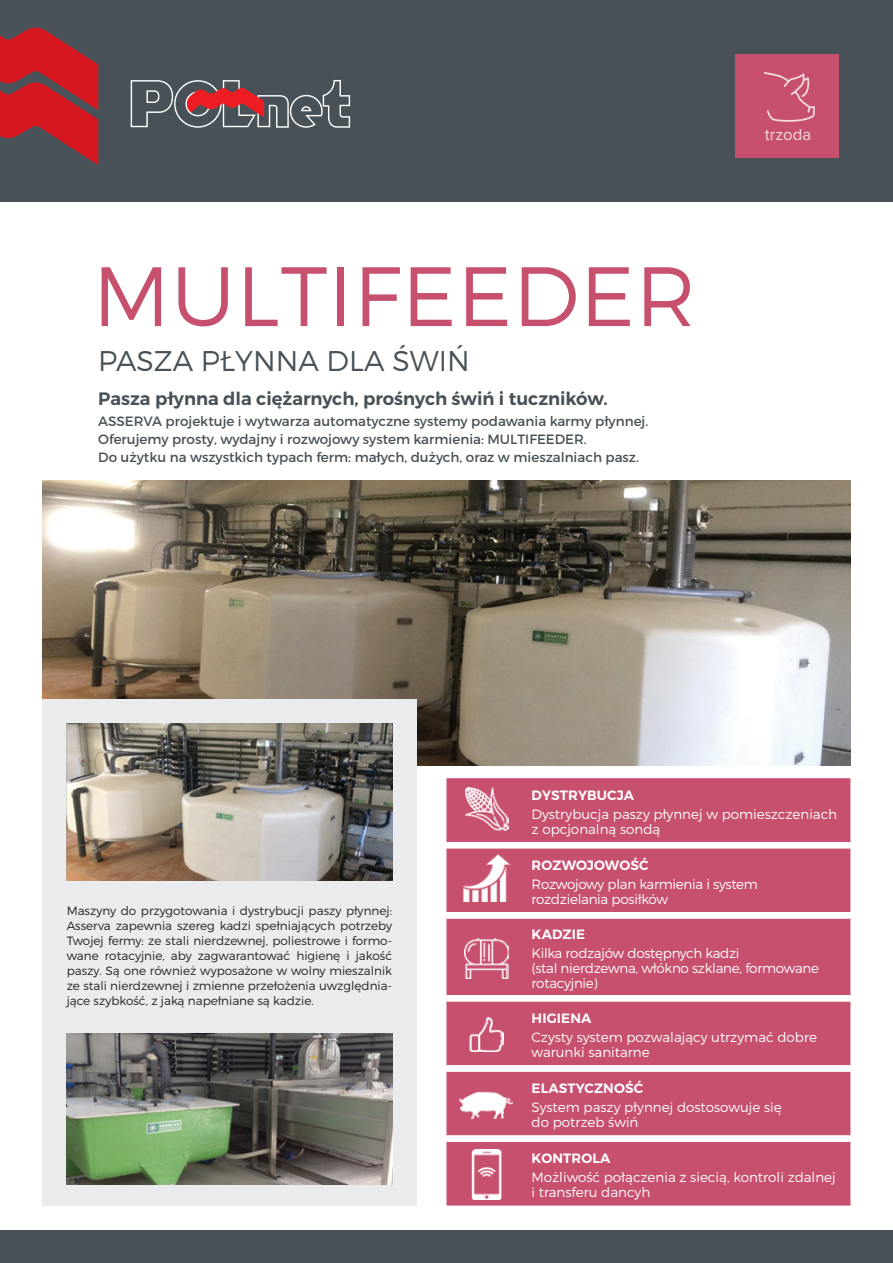
<style>
.page{position:relative;width:893px;height:1263px;background:#fff}
.page>*{position:absolute;margin:0;border:0;box-sizing:border-box;transform-origin:0 0}
.t1{font:300 84px "Montserrat";letter-spacing:.01em;color:#c7506e}
.t2{font:300 28.5px "Montserrat";color:#475157}
.t3{font:600 18px "Montserrat";color:#475157}
.t4{font:16.65px "Proxima Nova Soft";color:#fff}
.t5{font:300 13.5px/15px "Montserrat";color:#fff}
.t6{font:13.5px/18px "Montserrat";color:#475157}
.t7{font:300 13.5px/15px "Montserrat";letter-spacing:-.02em;color:#fff}
.t8{font:600 13.5px "Montserrat";letter-spacing:.01em;color:#fff}
.t9{font:300 12px/15px "Montserrat";color:#231f20;text-align:justify}
</style>
<div class="page">
<img style="left:43px;top:480px;width:807px;height:285px">
<div style="left:0;top:0;width:893px;height:202px;background:#475157"></div>
<svg style="left:0;top:27px;width:98px;height:138px"></svg>
<svg style="left:131px;top:80px;width:219px;height:48px"></svg>
<div style="left:0;top:1230px;width:893px;height:33px;background:#475157"></div>
<div style="left:43px;top:699px;width:374px;height:506px;background:#eaebec"></div>
<div style="left:736px;top:54px;width:103px;height:103px;background:#c7506e"></div>
<svg style="left:764px;top:72px;width:51px;height:50px"></svg>
<img style="left:67px;top:723px;width:325px;height:157px">
<img style="left:67px;top:1033px;width:325px;height:152px">
<div style="left:446px;top:778px;width:404px;height:427px;background:#c7506e"></div>
<svg style="left:446px;top:842px;width:404px;height:300px;background:#cd657f"></svg>
<img style="left:463px;top:854px;width:47px;height:48px">
<img style="left:465px;top:787px;width:43px;height:43px">
<img style="left:464px;top:939px;width:45px;height:39px">
<img style="left:469px;top:1017px;width:35px;height:34px">
<img style="left:459px;top:1088px;width:53px;height:34px">
<img style="left:461px;top:1150px;width:51px;height:50px">
<h1 class="t1" style="left:93px;top:245px;width:605px">MULTIFEEDER</h1>
<h2 class="t2" style="left:98px;top:343px;width:373px">PASZA PŁYNNA DLA ŚWIŃ</h2>
<h3 class="t3" style="left:98px;top:387px;width:511px">Pasza płynna dla ciężarnych, prośnych świń i tuczników.</h3>
<p class="t6" style="left:98px;top:412px;width:552px">ASSERVA projektuje i wytwarza automatyczne systemy podawania karmy płynnej.<br>Oferujemy prosty, wydajny i rozwojowy system karmienia: MULTIFEEDER.<br>Do użytku na wszystkich typach ferm: małych, dużych, oraz w mieszalniach pasz.</p>
<h3 class="t4" style="left:765px;top:124px;width:48px">trzoda</h3>
<p class="t9" style="left:67px;top:903px;width:327px">Maszyny do przygotowania i dystrybucji paszy płynnej:<br>Asserva zapewnia szereg kadzi spełniających potrzeby Twojej fermy: ze stali nierdzewnej, poliestrowe i formo&shy;wane rotacyjnie, aby zagwarantować higienę i jakość paszy. Są one również wyposażone w wolny mieszalnik ze stali nierdzewnej i zmienne przełożenia uwzględnia&shy;jące szybkość, z jaką napełniane są kadzie.</p>
<p class="t8" style="left:532px;top:786px;width:104px">DYSTRYBUCJA</p>
<p class="t5" style="left:531px;top:806px;width:307px">Dystrybucja paszy płynnej w pomieszczeniach z opcjonalną sondą</p>
<p class="t8" style="left:532px;top:856px;width:118px">ROZWOJOWOŚĆ</p>
<p class="t7" style="left:531px;top:876px;width:228px">Rozwojowy plan karmienia i system rozdzielania posiłków</p>
<p class="t8" style="left:532px;top:925px;width:55px">KADZIE</p>
<p class="t7" style="left:531px;top:945px;width:289px">Kilka rodzajów dostępnych kadzi<br>(stal nierdzewna, włókno szklane, formowane rotacyjnie)</p>
<p class="t8" style="left:532px;top:1009px;width:61px">HIGIENA</p>
<p class="t5" style="left:531px;top:1029px;width:287px">Czysty system pozwalający utrzymać dobre warunki sanitarne</p>
<p class="t8" style="left:532px;top:1080px;width:113px">ELASTYCZNOŚĆ</p>
<p class="t5" style="left:531px;top:1100px;width:252px">System paszy płynnej dostosowuje się do potrzeb świń</p>
<p class="t8" style="left:532px;top:1150px;width:80px">KONTROLA</p>
<p class="t5" style="left:531px;top:1170px;width:306px">Możliwość połączenia z siecią, kontroli zdalnej i transferu dancyh</p>
</div>
